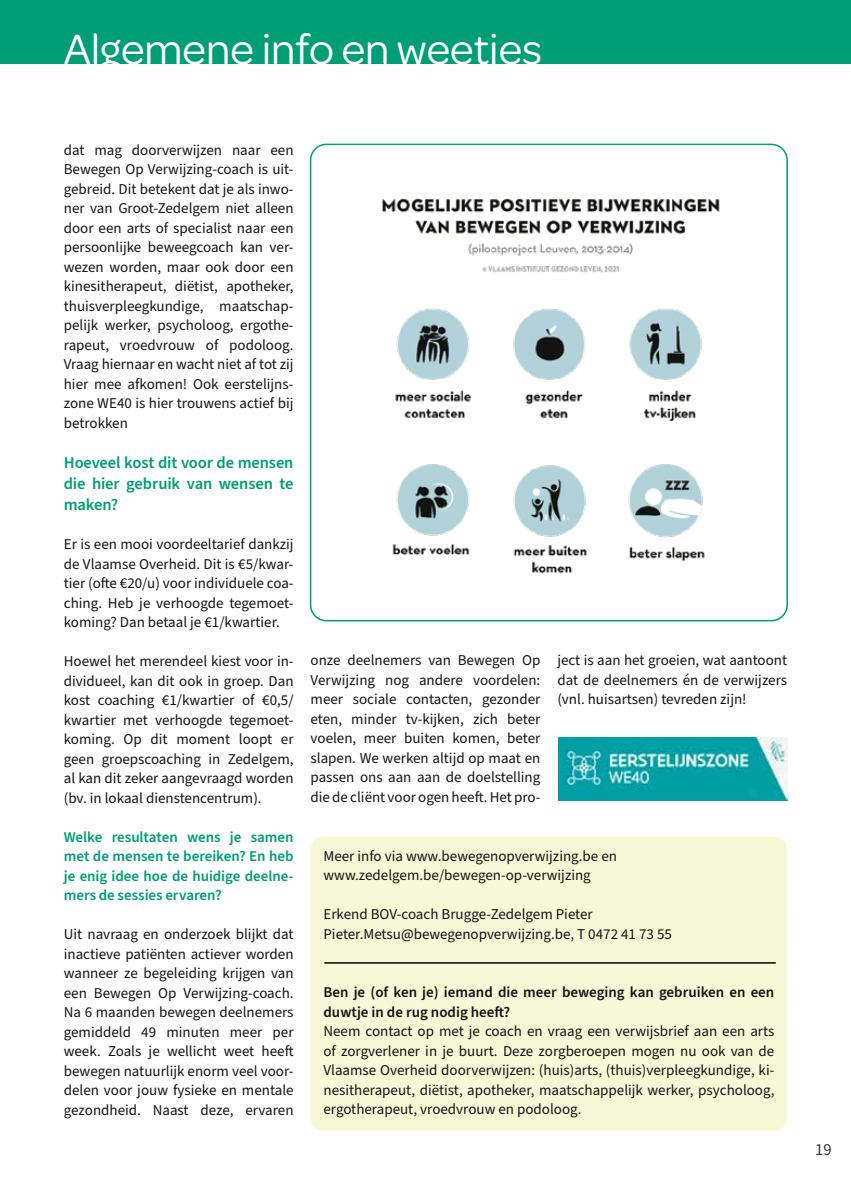
<style>
.page{position:relative;width:851px;height:1178px;background:#fff}
.page>*{position:absolute;margin:0;border:0;box-sizing:border-box;transform-origin:0 0}
.t1{font:45px "Omnes";color:#fff}
.t2{font:600 16.5px/21px "Source Sans Pro";letter-spacing:-.01em;color:#009e74;text-align:justify}
.t3{font:16.5px "Source Sans Pro";color:#363445}
.t4{font:15px/19.5px "Source Sans Pro";color:#151416;text-align:justify}
.t5{font:600 15px/19.5px "Source Sans Pro";letter-spacing:-.005em;color:#009e74;text-align:justify}
.t6{font:600 15px/19.5px "Source Sans Pro";color:#151416}
</style>
<div class="page">
<img style="left:310px;top:144px;width:477px;height:477px">
<div style="left:310px;top:144px;width:477px;height:477px;border:2px solid #009e74;border-radius:16px"></div>
<div style="left:310px;top:837px;width:477px;height:60px;background:#f6f9d6;border-radius:13px"></div>
<div style="left:310px;top:876px;width:477px;height:40px;background:#f6f9d6;border-radius:13px"></div>
<div style="left:310px;top:895px;width:477px;height:60px;background:#f6f9d6;border-radius:13px"></div>
<div style="left:310px;top:934px;width:477px;height:41px;background:#f6f9d6;border-radius:13px"></div>
<div style="left:310px;top:954px;width:477px;height:40px;background:#f6f9d6;border-radius:13px"></div>
<div style="left:310px;top:973px;width:477px;height:60px;background:#f6f9d6;border-radius:13px"></div>
<div style="left:310px;top:1012px;width:477px;height:119px;background:#f6f9d6;border-radius:13px"></div>
<img style="left:558px;top:737px;width:229px;height:63px">
<div style="left:0;top:0;width:850px;height:64px;background:#009e74"></div>
<hr style="left:324px;top:962px;width:451px;height:2px;background:#000">
<h1 class="t1" style="left:64px;top:19px;width:480px">Algemene info en weetjes</h1>
<p class="t4" style="left:64px;top:141px;width:231px">dat mag doorverwijzen naar een Bewegen Op Verwijzing-coach is uit&shy;gebreid. Dit betekent dat je als inwo&shy;ner van Groot-Zedelgem niet alleen door een arts of specialist naar een persoonlijke beweegcoach kan ver&shy;wezen worden, maar ook door een kinesitherapeut, diëtist, apotheker, thuisverpleegkundige, maatschap&shy;pelijk werker, psycholoog, ergothe&shy;rapeut, vroedvrouw of podoloog.<br>Vraag hiernaar en wacht niet af tot zij hier mee afkomen! Ook eerstelijns&shy;zone WE40 is hier trouwens actief bij betrokken</p>
<p class="t2" style="left:64px;top:453px;width:231px">Hoeveel kost dit voor de mensen die hier gebruik van wensen te maken?</p>
<p class="t4" style="left:64px;top:535px;width:231px">Er is een mooi voordeeltarief dankzij de Vlaamse Overheid. Dit is €5/kwar&shy;tier (ofte €20/u) voor individuele coa&shy;ching. Heb je verhoogde tegemoet&shy;koming? Dan betaal je €1/kwartier.</p>
<p class="t4" style="left:64px;top:652px;width:231px">Hoewel het merendeel kiest voor in&shy;dividueel, kan dit ook in groep. Dan kost coaching €1/kwartier of €0,5/ kwartier met verhoogde tegemoet&shy;koming. Op dit moment loopt er geen groepscoaching in Zedelgem, al kan dit zeker aangevraagd worden (bv. in lokaal dienstencentrum).</p>
<p class="t5" style="left:64px;top:828px;width:231px">Welke resultaten wens je samen met de mensen te bereiken? En heb je enig idee hoe de huidige deelne&shy;mers de sessies ervaren?</p>
<p class="t4" style="left:64px;top:925px;width:231px">Uit navraag en onderzoek blijkt dat inactieve patiënten actiever worden wanneer ze begeleiding krijgen van een Bewegen Op Verwijzing-coach.<br>Na 6 maanden bewegen deelnemers gemiddeld 49 minuten meer per week. Zoals je wellicht weet heeft bewegen natuurlijk enorm veel voor&shy;delen voor jouw fysieke en mentale gezondheid. Naast deze, ervaren</p>
<p class="t4" style="left:310px;top:651px;width:231px">onze deelnemers van Bewegen Op Verwijzing nog andere voordelen: meer sociale contacten, gezonder eten, minder tv-kijken, zich beter voelen, meer buiten komen, beter slapen. We werken altijd op maat en passen ons aan aan de doelstelling die de cliënt voor ogen heeft. Het pro-</p>
<p class="t4" style="left:557px;top:651px;width:231px">ject is aan het groeien, wat aantoont dat de deelnemers én de verwijzers (vnl. huisartsen) tevreden zijn!</p>
<p class="t4" style="left:323px;top:846px;width:295px">Meer info via www.bewegenopverwijzing.be en www.zedelgem.be/bewegen-op-verwijzing</p>
<p class="t4" style="left:323px;top:905px;width:350px">Erkend BOV-coach Brugge-Zedelgem Pieter<br>Pieter.Metsu@bewegenopverwijzing.be, T 0472 41 73 55</p>
<p class="t6" style="left:323px;top:983px;width:452px">Ben je (of ken je) iemand die meer beweging kan gebruiken en een duwtje in de rug nodig heeft?</p>
<p class="t4" style="left:323px;top:1022px;width:452px">Neem contact op met je coach en vraag een verwijsbrief aan een arts of zorgverlener in je buurt. Deze zorgberoepen mogen nu ook van de Vlaamse Overheid doorverwijzen: (huis)arts, (thuis)verpleegkundige, ki&shy;nesitherapeut, diëtist, apotheker, maatschappelijk werker, psycholoog, ergotherapeut, vroedvrouw en podoloog.</p>
<p class="t3" style="left:815px;top:1138px;width:18px">19</p>
</div>
